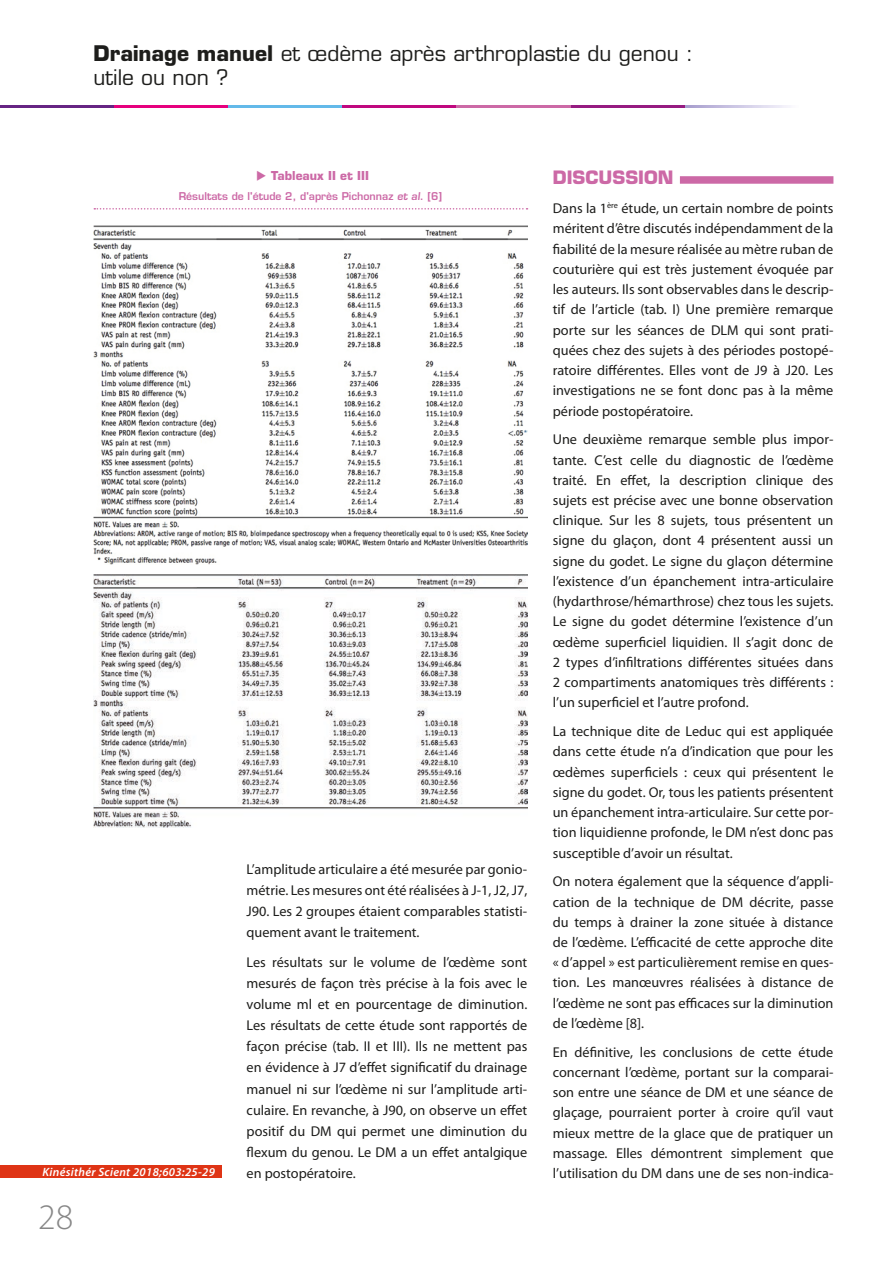
<style>
.page{position:relative;width:893px;height:1263px;background:#fff}
.page>*{position:absolute;margin:0;border:0;box-sizing:border-box;transform-origin:0 0}
.t1{font:300 36px "Myriad Pro";color:#878787}
.t2{font:21px/24px "Eurostile";color:#1d1d1b}
.t3{font:700 18px "Eurostile";color:#cc69a6}
.t4{font:14.25px/20.2px "Myriad Pro";color:#1d1d1b;text-align:justify}
.t5{font:italic 600 12px "Myriad Pro";letter-spacing:.025em;color:#fff}
.t6{font:700 12px "Eurostile";color:#cc69a6}
.t7{font:600 10.5px "Eurostile";color:#cc69a6}
.s1{font-weight:700}
</style>
<div class="page">
<hr style="left:0;top:105px;width:114px;height:2px;background:#662483">
<hr style="left:114px;top:105px;width:114px;height:2px;background:#e6007e">
<hr style="left:228px;top:105px;width:115px;height:2px;background:#63b9e9">
<hr style="left:343px;top:105px;width:114px;height:2px;background:#c0087f">
<hr style="left:457px;top:105px;width:114px;height:2px;background:#cc69a6">
<hr style="left:571px;top:105px;width:114px;height:2px;background:#961b81">
<svg style="left:685px;top:105px;width:103px;height:2px"></svg>
<div style="left:0;top:1165px;width:221px;height:13px;background:#df3415"></div>
<div style="left:680px;top:176px;width:153px;height:8px;background:#cc69a6"></div>
<img style="left:94px;top:225px;width:433px;height:339px">
<svg style="left:94px;top:208px;width:433px;height:2px"></svg>
<img style="left:94px;top:574px;width:433px;height:253px">
<h2 class="t2" style="left:94px;top:42px;width:601px"><span class="s1">Drainage manuel</span> et œdème après arthroplastie du genou : utile ou non ?</h2>
<p class="t6" style="left:271px;top:168px;width:99px">Tableaux II et III</p>
<p class="t7" style="left:179px;top:189px;width:265px">Résultats de l'étude 2, d'après Pichonnaz et al. [6]</p>
<p class="t5" style="left:43px;top:1164px;width:174px">Kinésithér Scient 2018;603:25-29</p>
<h1 class="t1" style="left:38px;top:1195px;width:37px">28</h1>
<p class="t4" style="left:247px;top:858px;width:282px;line-height:21.1px">L’amplitude articulaire a été mesurée par gonio&shy;métrie. Les mesures ont été réalisées à J-1, J2, J7, J90. Les 2 groupes étaient comparables statisti&shy;quement avant le traitement.</p>
<p class="t4" style="left:247px;top:951px;width:282px;line-height:21.1px">Les résultats sur le volume de l’œdème sont mesurés de façon très précise à la fois avec le volume ml et en pourcentage de diminution.<br>Les résultats de cette étude sont rapportés de façon précise (tab. II et III). Ils ne mettent pas en évidence à J7 d’effet significatif du drainage manuel ni sur l’œdème ni sur l’amplitude arti&shy;culaire. En revanche, à J90, on observe un effet positif du DM qui permet une diminution du flexum du genou. Le DM a un effet antalgique en postopératoire.</p>
<p class="t3" style="left:553px;top:167px;width:122px">DISCUSSION</p>
<p class="t4" style="left:553px;top:198px;width:282px">Dans la 1<sup>ère</sup> étude, un certain nombre de points méritent d’être discutés indépendamment de la fiabilité de la mesure réalisée au mètre ruban de couturière qui est très justement évoquée par les auteurs. Ils sont observables dans le descrip&shy;tif de l’article (tab. I) Une première remarque porte sur les séances de DLM qui sont prati&shy;quées chez des sujets à des périodes postopé&shy;ratoire différentes. Elles vont de J9 à J20. Les investigations ne se font donc pas à la même période postopératoire.</p>
<p class="t4" style="left:553px;top:429px;width:282px">Une deuxième remarque semble plus impor&shy;tante. C’est celle du diagnostic de l’œdème traité. En effet, la description clinique des sujets est précise avec une bonne observation clinique. Sur les 8 sujets, tous présentent un signe du glaçon, dont 4 présentent aussi un signe du godet. Le signe du glaçon détermine l’existence d’un épanchement intra-articulaire (hydarthrose/hémarthrose) chez tous les sujets.<br>Le signe du godet détermine l’existence d’un œdème superficiel liquidien. Il s’agit donc de 2 types d’infiltrations différentes situées dans 2 compartiments anatomiques très différents : l’un superficiel et l’autre profond.</p>
<p class="t4" style="left:553px;top:721px;width:282px">La technique dite de Leduc qui est appliquée dans cette étude n’a d’indication que pour les œdèmes superficiels : ceux qui présentent le signe du godet. Or, tous les patients présentent un épanchement intra-articulaire. Sur cette por&shy;tion liquidienne profonde, le DM n’est donc pas susceptible d’avoir un résultat.</p>
<p class="t4" style="left:553px;top:871px;width:282px">On notera également que la séquence d’appli&shy;cation de la technique de DM décrite, passe du temps à drainer la zone située à distance de l’œdème. L’efficacité de cette approche dite « d’appel » est particulièrement remise en ques&shy;tion. Les manœuvres réalisées à distance de l’œdème ne sont pas efficaces sur la diminution de l’œdème [8].</p>
<p class="t4" style="left:553px;top:1041px;width:282px">En définitive, les conclusions de cette étude concernant l’œdème, portant sur la comparai&shy;son entre une séance de DM et une séance de glaçage, pourraient porter à croire qu’il vaut mieux mettre de la glace que de pratiquer un massage. Elles démontrent simplement que l’utilisation du DM dans une de ses non-indica-</p>
</div>
